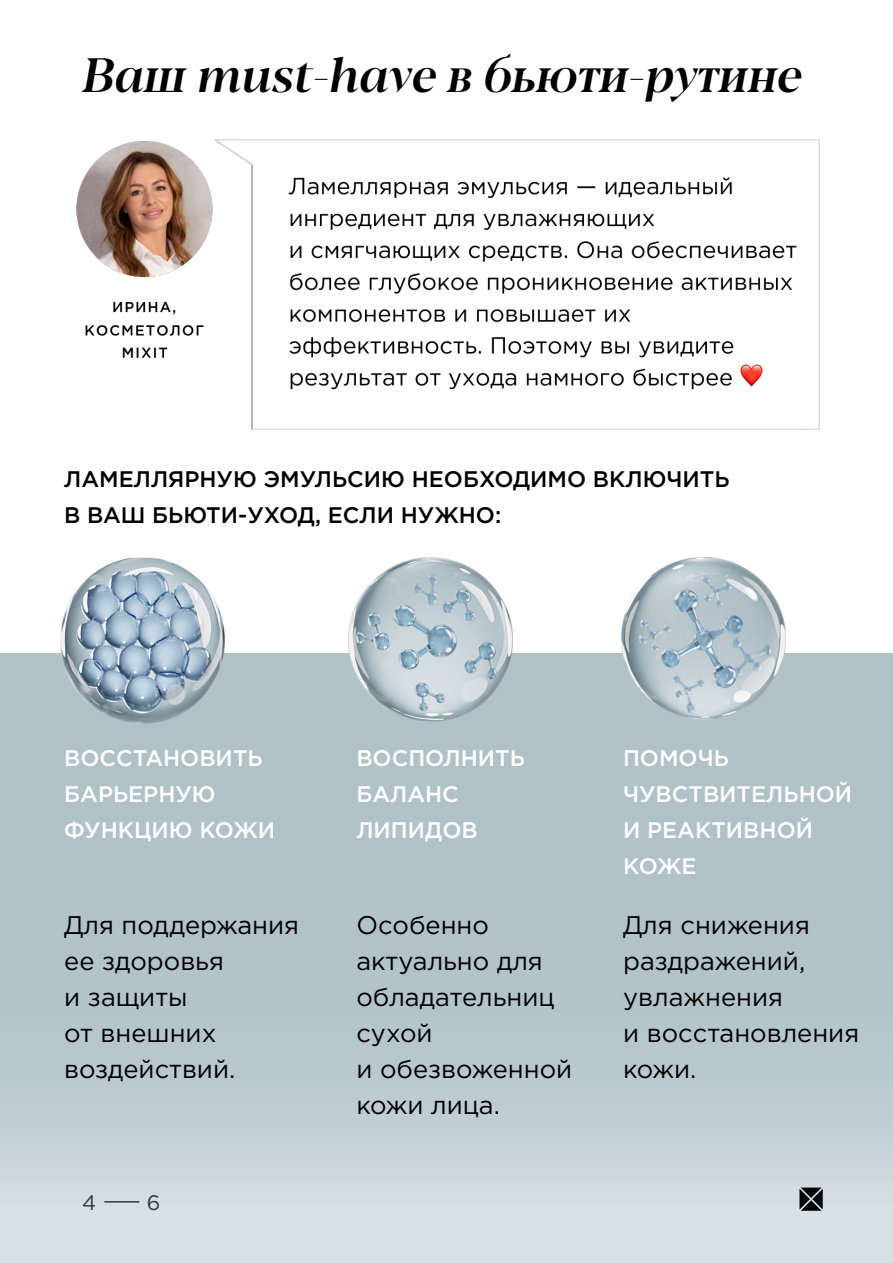
<style>
.page{position:relative;width:893px;height:1263px;background:#fff}
.page>*{position:absolute;margin:0;border:0;box-sizing:border-box;transform-origin:0 0}
.t1{font:italic 500 48px "Blacker Pro Dis";color:#000}
.t2{font:25.5px/36px "Gotham Pro";color:#000}
.t3{font:500 22.5px/36px "Gotham Pro";color:#fff}
.t4{font:500 22.5px/36px "Gotham Pro";color:#000}
.t5{font:21px "Gotham Pro";color:#353535}
</style>
<div class="page">
<div style="left:0;top:653px;width:893px;height:610px;background:linear-gradient(to bottom,#a6b9c0,#cdd8dd)"></div>
<svg style="left:799px;top:1187px;width:24px;height:24px"></svg>
<hr style="left:104px;top:1201px;width:35px;height:1px;background:#353535">
<img style="left:621px;top:557px;width:164px;height:162px">
<img style="left:349px;top:557px;width:164px;height:165px">
<img style="left:61px;top:557px;width:163px;height:166px">
<img style="left:76px;top:139px;width:744px;height:290px">
<h1 class="t1" style="left:83px;top:42px;width:720px">Ваш must-have в бьюти-рутине</h1>
<p class="t4" style="left:64px;top:461px;width:667px">ЛАМЕЛЛЯРНУЮ ЭМУЛЬСИЮ НЕОБХОДИМО ВКЛЮЧИТЬ<br>В ВАШ БЬЮТИ-УХОД, ЕСЛИ НУЖНО:</p>
<p class="t3" style="left:64px;top:739px;width:212px">ВОССТАНОВИТЬ<br>БАРЬЕРНУЮ<br>ФУНКЦИЮ КОЖИ</p>
<p class="t2" style="left:64px;top:906px;width:236px">Для поддержания ее здоровья<br>и защиты<br>от внешних воздействий.</p>
<p class="t5" style="left:82px;top:1190px;width:16px">4</p>
<p class="t5" style="left:147px;top:1190px;width:15px">6</p>
<p class="t3" style="left:356px;top:739px;width:170px">ВОСПОЛНИТЬ<br>БАЛАНС<br>ЛИПИДОВ</p>
<p class="t2" style="left:356px;top:906px;width:217px">Особенно актуально для обладательниц сухой<br>и обезвоженной кожи лица.</p>
<p class="t3" style="left:623px;top:739px;width:231px">ПОМОЧЬ<br>ЧУВСТВИТЕЛЬНОЙ<br>И РЕАКТИВНОЙ<br>КОЖЕ</p>
<p class="t2" style="left:623px;top:906px;width:238px">Для снижения раздражений, увлажнения<br>и восстановления кожи.</p>
</div>
